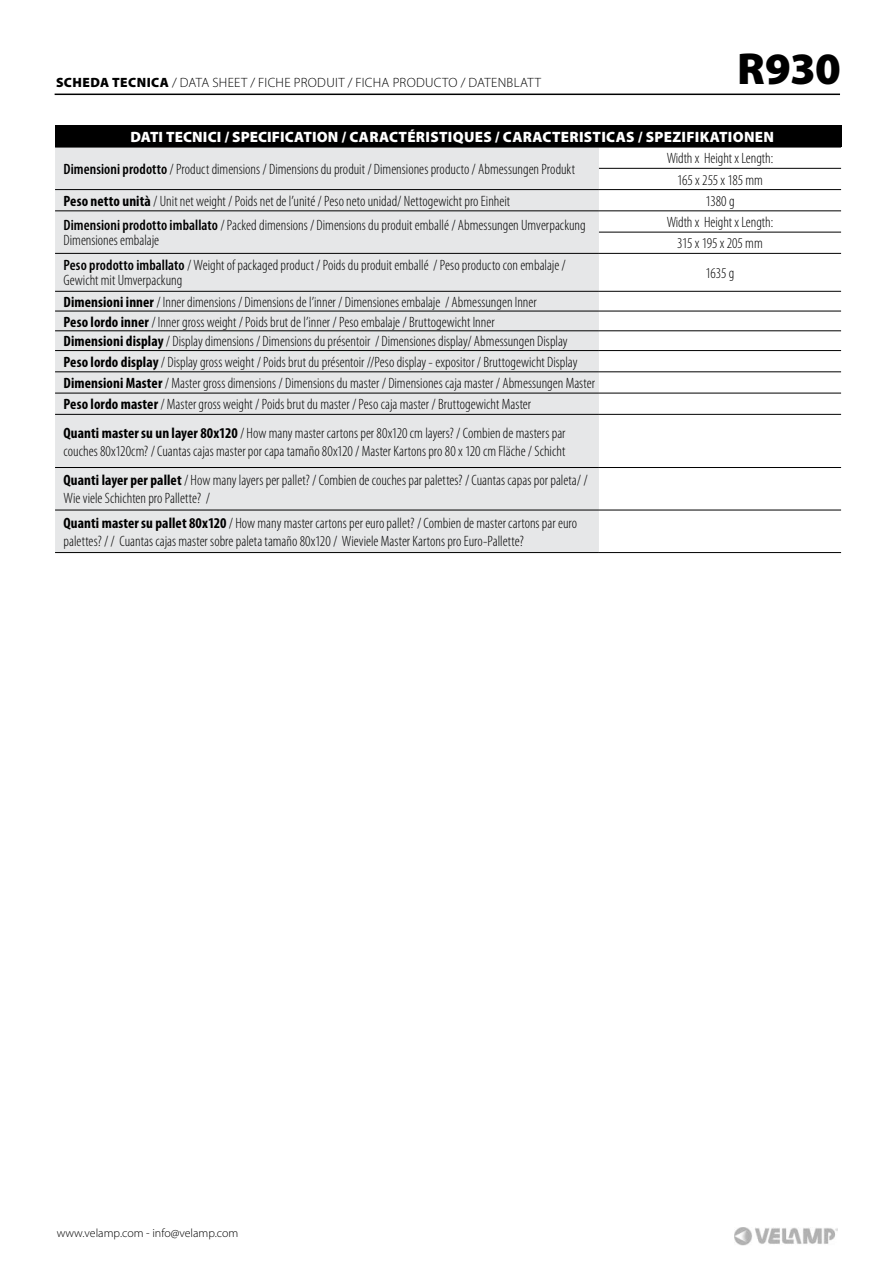
<style>
.page{position:relative;width:893px;height:1263px;background:#fff}
.page>*{position:absolute;margin:0;border:0;box-sizing:border-box;transform-origin:0 0}
.t1{font:900 45px "Myriad Pro";color:#000}
.t2{font:300 condensed 15px/20.5px "Myriad Pro";color:#000}
.t3{font:900 15px "Myriad Pro";letter-spacing:.01em;color:#fff}
.t4{font:300 13.5px "Myriad Pro";letter-spacing:.02em;color:#000}
.t5{font:300 12px "Myriad Pro";color:#000}
.s1{font-weight:900}
.s2{font-weight:600}
.s3{font-weight:700}
</style>
<div class="page">
<div style="left:55px;top:126px;width:786px;height:21px;background:#000"></div>
<div style="left:55px;top:148px;width:544px;height:404px;background:#e6e7e8"></div>
<hr style="left:55px;top:147px;width:544px;height:1px;background:#000">
<hr style="left:599px;top:168px;width:242px;height:1px;background:#000">
<hr style="left:55px;top:189px;width:544px;height:1px;background:#000">
<hr style="left:599px;top:189px;width:242px;height:1px;background:#000">
<hr style="left:55px;top:211px;width:544px;height:1px;background:#000">
<hr style="left:599px;top:211px;width:242px;height:1px;background:#000">
<hr style="left:599px;top:232px;width:242px;height:1px;background:#000">
<hr style="left:599px;top:147px;width:242px;height:1px;background:#000">
<hr style="left:55px;top:253px;width:544px;height:1px;background:#000">
<hr style="left:599px;top:253px;width:242px;height:1px;background:#000">
<hr style="left:55px;top:311px;width:544px;height:1px;background:#000">
<hr style="left:55px;top:331px;width:544px;height:1px;background:#000">
<hr style="left:599px;top:331px;width:242px;height:1px;background:#000">
<hr style="left:55px;top:350px;width:544px;height:1px;background:#000">
<hr style="left:599px;top:350px;width:242px;height:1px;background:#000">
<hr style="left:55px;top:372px;width:544px;height:1px;background:#000">
<hr style="left:599px;top:372px;width:242px;height:1px;background:#000">
<hr style="left:55px;top:393px;width:544px;height:1px;background:#000">
<hr style="left:599px;top:393px;width:242px;height:1px;background:#000">
<hr style="left:55px;top:414px;width:544px;height:1px;background:#000">
<hr style="left:599px;top:414px;width:242px;height:1px;background:#000">
<hr style="left:55px;top:467px;width:544px;height:1px;background:#000">
<hr style="left:599px;top:467px;width:242px;height:1px;background:#000">
<hr style="left:55px;top:510px;width:544px;height:1px;background:#000">
<hr style="left:599px;top:510px;width:242px;height:1px;background:#000">
<hr style="left:55px;top:552px;width:544px;height:1px;background:#000">
<hr style="left:599px;top:552px;width:242px;height:1px;background:#000">
<hr style="left:599px;top:311px;width:242px;height:1px;background:#000">
<hr style="left:55px;top:291px;width:544px;height:1px;background:#000">
<hr style="left:599px;top:291px;width:242px;height:1px;background:#000">
<img style="left:735px;top:1227px;width:103px;height:18px">
<hr style="left:55px;top:94px;width:785px;height:1px;background:#000">
<p class="t4" style="left:56px;top:75px;width:473px"><span class="s1">SCHEDA TECNICA</span> / DATA SHEET / FICHE produit / FICHA PRODUCTO / Datenblatt</p>
<h1 class="t1" style="left:737px;top:44px;width:105px">R930</h1>
<p class="t3" style="left:130px;top:128px;width:240px">DATI TECNICI / SPECIFICATION / CARACT</p>
<p class="t3" style="left:407px;top:128px;width:17px">ÉRISTI</p>
<p class="t3" style="left:453px;top:128px;width:61px">QUES / CARACTER</p>
<p class="t3" style="left:579px;top:128px;width:15px">ISTICAS</p>
<p class="t3" style="left:638px;top:128px;width:83px">/ SPEZIFI KATIONEN</p>
<p class="t2" style="left:64px;top:159px;width:513px"><span class="s2">Dimensioni prodotto</span> / Product dimensions / Dimensions du produit / Dimensiones producto / Abmessungen Produkt</p>
<p class="t2" style="left:667px;top:148px;width:108px;line-height:21.3px;text-align:center">Width x Height x Length:<br>165 x 255 x 185 mm</p>
<p class="t2" style="left:64px;top:191px;width:448px"><span class="s3">Peso netto unità</span> / Unit net weight / Poids net de l’unité / Peso neto unidad/ Nettogewicht pro Einheit</p>
<p class="t2" style="left:705px;top:191px;width:31px">1380 g</p>
<p class="t2" style="left:64px;top:218px;width:524px;line-height:15px"><span class="s2">Dimensioni prodotto imballato</span> / Packed dimensions / Dimensions du produit emballé / Abmessungen Umverpackung<br>Dimensiones embalaje</p>
<p class="t2" style="left:667px;top:212px;width:108px;line-height:21.3px;text-align:center">Width x Height x Length:<br>315 x 195 x 205 mm</p>
<p class="t2" style="left:64px;top:258px;width:504px;line-height:15px"><span class="s2">Peso prodotto imballato</span> / Weight of packaged product / Poids du produit emballé / Peso producto con embalaje /<br>Gewicht mit Umverpackung</p>
<p class="t2" style="left:706px;top:263px;width:30px">1635 g</p>
<p class="t2" style="left:64px;top:292px;width:533px"><span class="s3">Dimensioni inner</span> / Inner dimensions / Dimensions de l’inner / Dimensiones embalaje / Abmessungen Inner<br><span class="s3">Peso lordo inner</span> / Inner gross weight / Poids brut de l’inner / Peso embalaje / Bruttogewicht Inner<br><span class="s3">Dimensioni display</span> / Display dimensions / Dimensions du présentoir / Dimensiones display/ Abmessungen Display <span class="s3">Peso lordo display</span> / Display gross weight / Poids brut du présentoir //Peso display - expositor / Bruttogewicht Display <span class="s3">Dimensioni Master</span> / Master gross dimensions / Dimensions du master / Dimensiones caja master / Abmessungen Master <span class="s3">Peso lordo master</span> / Master gross weight / Poids brut du master / Peso caja master / Bruttogewicht Master</p>
<p class="t2" style="left:64px;top:424px;width:503px;line-height:18px"><span class="s3">Quanti master su un layer 80x120</span> / How many master cartons per 80x120 cm layers? / Combien de masters par couches 80x120cm? / Cuantas cajas master por capa tamaño 80x120 / Master Kartons pro 80 x 120 cm Fläche / Schicht</p>
<p class="t2" style="left:64px;top:472px;width:525px;line-height:18px"><span class="s3">Quanti layer per pallet</span> / How many layers per pallet? / Combien de couches par palettes? / Cuantas capas por paleta/ /<br>Wie viele Schichten pro Pallette? /</p>
<p class="t2" style="left:64px;top:514px;width:515px;line-height:18px"><span class="s3">Quanti master su pallet 80x120</span> / How many master cartons per euro pallet? / Combien de master cartons par euro palettes? / / Cuantas cajas master sobre paleta tamaño 80x120 / Wieviele Master Kartons pro Euro-Pallette?</p>
<p class="t5" style="left:57px;top:1226px;width:183px">www.velamp.com - info@velamp.com</p>
</div>
